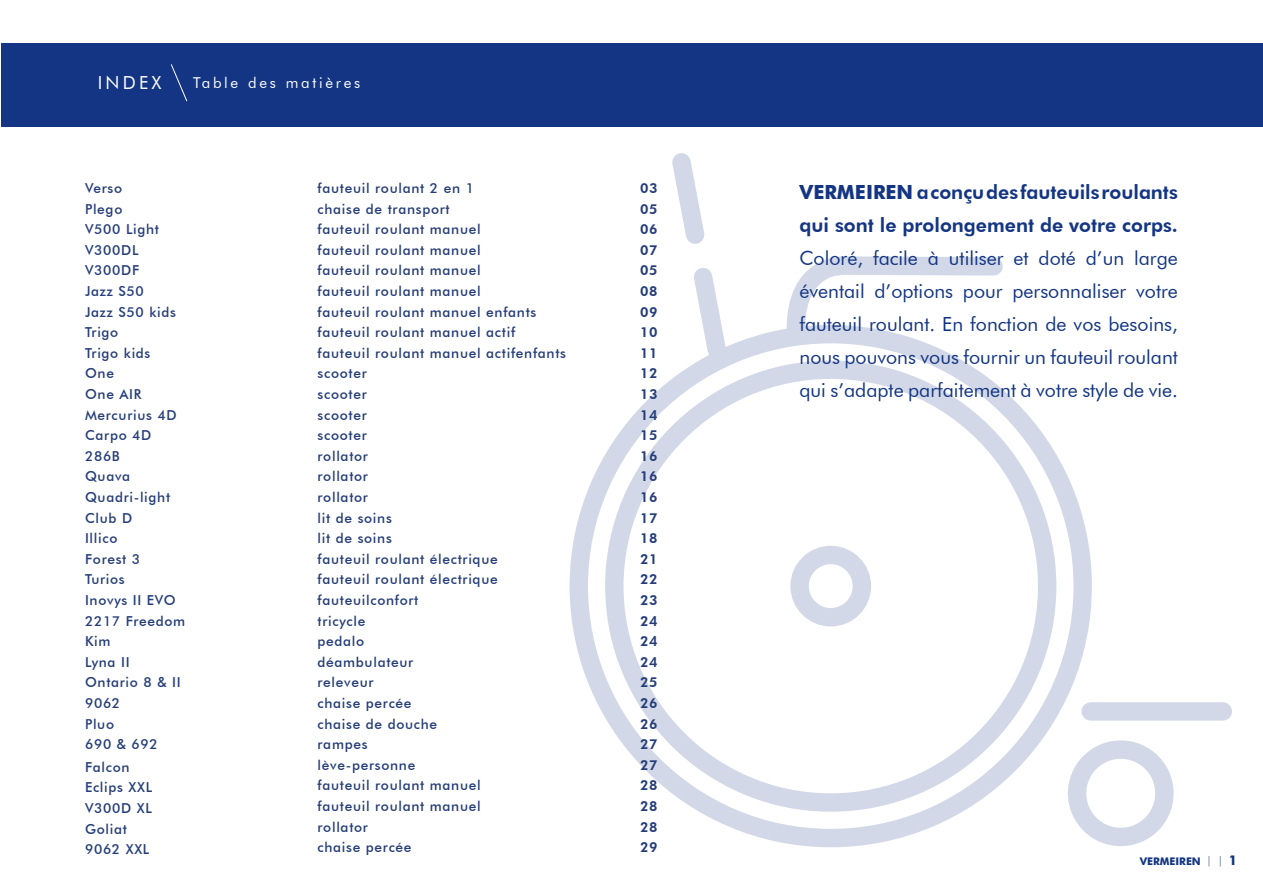
<style>
.page{position:relative;width:1263px;height:893px;background:#fff}
.page>*{position:absolute;margin:0;border:0;box-sizing:border-box;transform-origin:0 0}
.t1{font:19.5px/33px "Futura BT";color:#133583;text-align:justify}
.t2{font:18px "Futura BT";letter-spacing:.18em;color:#fff}
.t3{font:15px "Futura BT";letter-spacing:.18em;color:#fff}
.t4{font:500 13.8px/20.5px "Futura BT";letter-spacing:.05em;color:#253d79}
.t5{font:800 13.8px "Futura BT";letter-spacing:.05em;color:#253d79}
.t6{font:700 10.5px "Futura BT";color:#133583}
.s1{font-weight:700}
.s2{font-weight:800}
.s3{font-weight:300}
.s4{font-size:13.5px}
</style>
<div class="page">
<div style="left:605px;top:360px;width:451px;height:452px;border:18px solid #133583;border-radius:50%"></div>
<div style="left:790px;top:546px;width:81px;height:80px;border:18px solid #133583;border-radius:50%"></div>
<div style="left:570px;top:325px;width:522px;height:522px;border:18px solid #133583;border-radius:50%"></div>
<div style="left:1068px;top:740px;width:105px;height:106px;border:18px solid #133583;border-radius:50%"></div>
<div style="left:1091px;top:702px;width:132px;height:19px;background:#d2d8e7"></div>
<svg style="left:777px;top:256px;width:226px;height:91px"></svg>
<svg style="left:672px;top:153px;width:66px;height:218px"></svg>
<div style="left:1px;top:43px;width:1262px;height:84px;background:#133583"></div>
<svg style="left:171px;top:64px;width:17px;height:38px"></svg>
<p class="t2" style="left:98px;top:72px;width:65px">INDEX</p>
<p class="t3" style="left:193px;top:74px;width:168px">Table des matières</p>
<p class="t4" style="left:85px;top:178px;width:39px">Verso<br>Plego</p>
<p class="t4" style="left:85px;top:219px;width:75px">V500 Light<br>V300DL</p>
<p class="t4" style="left:85px;top:260px;width:56px">V300DF</p>
<p class="t4" style="left:85px;top:281px;width:60px">Jazz S50</p>
<p class="t4" style="left:85px;top:301px;width:92px">Jazz S50 kids</p>
<p class="t4" style="left:85px;top:322px;width:35px">Trigo</p>
<p class="t4" style="left:85px;top:343px;width:67px">Trigo kids</p>
<p class="t4" style="left:85px;top:363px;width:30px">One</p>
<p class="t4" style="left:85px;top:384px;width:58px">One AIR</p>
<p class="t4" style="left:85px;top:404px;width:93px">Mercurius 4D</p>
<p class="t4" style="left:85px;top:425px;width:68px">Carpo 4D</p>
<p class="t4" style="left:85px;top:446px;width:36px">286B</p>
<p class="t4" style="left:85px;top:466px;width:47px">Quava</p>
<p class="t4" style="left:85px;top:487px;width:87px">Quadri-light</p>
<p class="t4" style="left:85px;top:507px;width:49px">Club D</p>
<p class="t4" style="left:85px;top:528px;width:34px">Illico</p>
<p class="t4" style="left:85px;top:549px;width:57px">Forest 3</p>
<p class="t4" style="left:85px;top:569px;width:41px">Turios</p>
<p class="t4" style="left:85px;top:590px;width:92px">Inovys II EVO</p>
<p class="t4" style="left:85px;top:610px;width:102px">2217 Freedom</p>
<p class="t4" style="left:85px;top:631px;width:27px">Kim</p>
<p class="t4" style="left:85px;top:652px;width:46px">Lyna II</p>
<p class="t4" style="left:85px;top:672px;width:97px">Ontario 8 &amp; II</p>
<p class="t4" style="left:85px;top:693px;width:37px">9062</p>
<p class="t4" style="left:85px;top:713px;width:31px">Pluo</p>
<p class="t4" style="left:85px;top:734px;width:74px">690 &amp; 692</p>
<p class="t4" style="left:85px;top:756px;width:46px">Falcon</p>
<p class="t4" style="left:85px;top:777px;width:69px">Eclips XXL</p>
<p class="t4" style="left:85px;top:798px;width:68px">V300D XL</p>
<p class="t4" style="left:85px;top:818px;width:43px">Goliat</p>
<p class="t4" style="left:85px;top:839px;width:66px">9062 XXL</p>
<p class="t4" style="left:318px;top:178px;width:158px">fauteuil roulant 2 en 1</p>
<p class="t4" style="left:318px;top:198px;width:134px">chaise de transport</p>
<p class="t4" style="left:318px;top:219px;width:165px">fauteuil roulant manuel</p>
<p class="t4" style="left:318px;top:240px;width:165px">fauteuil roulant manuel</p>
<p class="t4" style="left:318px;top:260px;width:165px">fauteuil roulant manuel</p>
<p class="t4" style="left:318px;top:281px;width:165px">fauteuil roulant manuel</p>
<p class="t4" style="left:318px;top:301px;width:220px">fauteuil roulant manuel enfants</p>
<p class="t4" style="left:318px;top:322px;width:199px">fauteuil roulant manuel actif</p>
<p class="t4" style="left:318px;top:343px;width:250px">fauteuil roulant manuel actifenfants</p>
<p class="t4" style="left:318px;top:363px;width:51px">scooter</p>
<p class="t4" style="left:318px;top:384px;width:51px">scooter</p>
<p class="t4" style="left:318px;top:404px;width:51px">scooter</p>
<p class="t4" style="left:318px;top:425px;width:51px">scooter</p>
<p class="t4" style="left:318px;top:446px;width:52px">rollator</p>
<p class="t4" style="left:318px;top:466px;width:52px">rollator</p>
<p class="t4" style="left:318px;top:487px;width:52px">rollator</p>
<p class="t4" style="left:318px;top:507px;width:76px">lit de soins</p>
<p class="t4" style="left:318px;top:528px;width:76px">lit de soins</p>
<p class="t4" style="left:318px;top:549px;width:182px">fauteuil roulant électrique</p>
<p class="t4" style="left:318px;top:569px;width:182px">fauteuil roulant électrique</p>
<p class="t4" style="left:318px;top:590px;width:102px">fauteuilconfort</p>
<p class="t4" style="left:318px;top:610px;width:49px">tricycle</p>
<p class="t4" style="left:318px;top:631px;width:48px">pedalo</p>
<p class="t4" style="left:318px;top:652px;width:97px">déambulateur</p>
<p class="t4" style="left:318px;top:672px;width:57px">releveur</p>
<p class="t4" style="left:318px;top:693px;width:95px">chaise percée</p>
<p class="t4" style="left:318px;top:713px;width:121px">chaise de douche</p>
<p class="t4" style="left:318px;top:734px;width:51px">rampes</p>
<p class="t4" style="left:318px;top:755px;width:99px">lève-personne</p>
<p class="t4" style="left:318px;top:775px;width:165px">fauteuil roulant manuel</p>
<p class="t4" style="left:318px;top:796px;width:165px">fauteuil roulant manuel</p>
<p class="t4" style="left:318px;top:816px;width:52px">rollator</p>
<p class="t4" style="left:318px;top:837px;width:95px">chaise percée</p>
<p class="t5" style="left:640px;top:180px;width:19px">03</p>
<p class="t5" style="left:640px;top:200px;width:19px">05</p>
<p class="t5" style="left:640px;top:221px;width:19px">06</p>
<p class="t5" style="left:640px;top:242px;width:19px">07</p>
<p class="t5" style="left:640px;top:262px;width:19px">05</p>
<p class="t5" style="left:640px;top:283px;width:19px">08</p>
<p class="t5" style="left:640px;top:303px;width:19px">09</p>
<p class="t5" style="left:640px;top:324px;width:19px">10</p>
<p class="t5" style="left:640px;top:345px;width:19px">11</p>
<p class="t5" style="left:640px;top:365px;width:19px">12</p>
<p class="t5" style="left:640px;top:386px;width:19px">13</p>
<p class="t5" style="left:640px;top:406px;width:19px">14</p>
<p class="t5" style="left:640px;top:427px;width:19px">15</p>
<p class="t5" style="left:640px;top:448px;width:19px">16</p>
<p class="t5" style="left:640px;top:468px;width:19px">16</p>
<p class="t5" style="left:640px;top:489px;width:19px">16</p>
<p class="t5" style="left:640px;top:509px;width:19px">17</p>
<p class="t5" style="left:640px;top:530px;width:19px">18</p>
<p class="t5" style="left:640px;top:551px;width:19px">21</p>
<p class="t5" style="left:640px;top:571px;width:19px">22</p>
<p class="t5" style="left:640px;top:592px;width:19px">23</p>
<p class="t5" style="left:640px;top:612px;width:19px">24</p>
<p class="t5" style="left:640px;top:633px;width:19px">24</p>
<p class="t5" style="left:640px;top:654px;width:19px">24</p>
<p class="t5" style="left:640px;top:674px;width:19px">25</p>
<p class="t5" style="left:640px;top:695px;width:19px">26</p>
<p class="t5" style="left:640px;top:715px;width:19px">26</p>
<p class="t5" style="left:640px;top:736px;width:19px">27</p>
<p class="t5" style="left:640px;top:757px;width:19px">27</p>
<p class="t5" style="left:640px;top:777px;width:19px">28</p>
<p class="t5" style="left:640px;top:798px;width:19px">28</p>
<p class="t5" style="left:640px;top:818px;width:19px">28</p>
<p class="t5" style="left:640px;top:839px;width:19px">29</p>
<p class="t1" style="left:799px;top:175px;width:380px"><span class="s1">VERMEIREN</span> <span class="s2">a conçu des fauteuils roulants qui sont le prolongement de votre corps.<br></span>Coloré, facile à utiliser et doté d’un large éventail d’options pour personnaliser votre fauteuil roulant. En fonction de vos besoins, nous pouvons vous fournir un fauteuil roulant qui s’adapte parfaitement à votre style de vie.</p>
<p class="t6" style="left:1140px;top:855px;width:99px">VERMEIREN <span class="s3">| |</span> <span class="s4">1</span></p>
</div>
